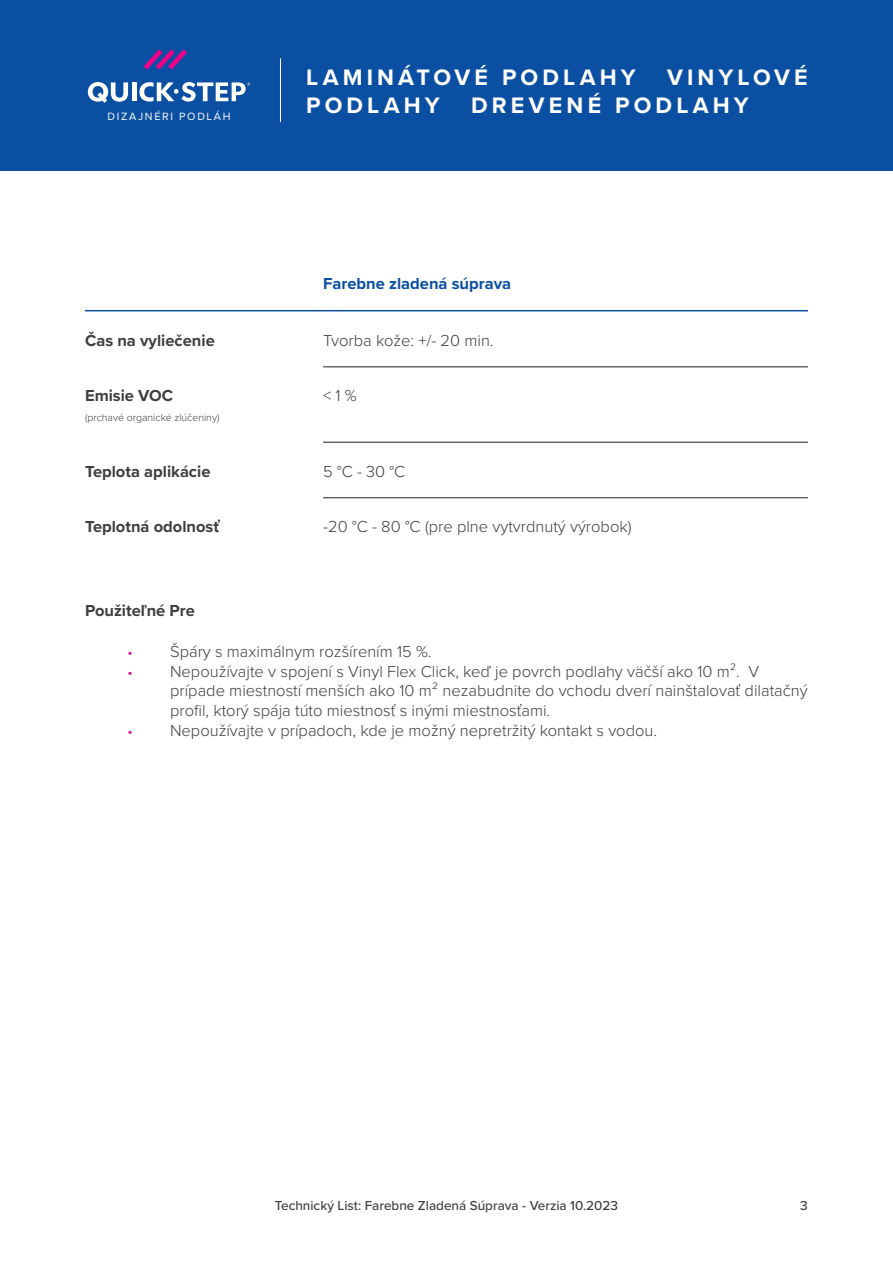
<style>
.page{position:relative;width:893px;height:1263px;background:#fff}
.page>*{position:absolute;margin:0;border:0;box-sizing:border-box;transform-origin:0 0}
.Range{font:700 23.25px "Proxima Nova";letter-spacing:.175em;color:#fff}
.BodyText{font:300 16.5px/19.8px "Proxima Nova";color:#3e3e3f}
.Column-First{font:700 16.5px "Proxima Nova";color:#3e3e3f}
.Row-Header{font:700 16.5px "Proxima Nova";color:#0a4fa2}
.ApplicableFor{font:700 16.5px "Proxima Nova";color:#3e3e3f}
.t1{font:500 13.5px "Proxima Nova";color:#3e3e3f}
.FloorDesigners{font:10.95px "Proxima Nova";letter-spacing:.15em;color:#fff}
.Column-First-2{font:300 10.5px "Proxima Nova";color:#3e3e3f}
.s1{font-size:15px;color:#ed028c}
</style>
<div class="page">
<div style="left:0;top:0;width:893px;height:170px;background:#0a4fa2"></div>
<hr style="left:280px;top:58px;width:1px;height:64px;background:#fff">
<svg style="left:144px;top:49px;width:43px;height:21px"></svg>
<svg style="left:88px;top:82px;width:40px;height:21px"></svg>
<hr style="left:132px;top:82px;width:4px;height:19px;background:#fff">
<svg style="left:139px;top:82px;width:111px;height:20px"></svg>
<hr style="left:323px;top:367px;width:485px;height:1px;background:#231f20">
<hr style="left:323px;top:442px;width:485px;height:1px;background:#231f20">
<hr style="left:323px;top:497px;width:485px;height:1px;background:#231f20">
<hr style="left:323px;top:310px;width:485px;height:1px;background:#0a4fa2">
<hr style="left:85px;top:310px;width:238px;height:1px;background:#0a4fa2">
<p class="FloorDesigners" style="left:108px;top:108px;width:124px">DIZAJNÉRI PODLÁH</p>
<p class="Range" style="left:306px;top:60px;width:331px">LAMINÁTOVÉ PODLAHY</p>
<p class="Range" style="left:667px;top:60px;width:142px">VINYLOVÉ</p>
<p class="Range" style="left:306px;top:88px;width:135px">PODLAHY</p>
<p class="Range" style="left:471px;top:88px;width:279px">DREVENÉ PODLAHY</p>
<p class="Row-Header" style="left:323px;top:272px;width:189px">Farebne zladená súprava</p>
<p class="Column-First" style="left:85px;top:328px;width:131px">Čas na vyliečenie</p>
<p class="BodyText" style="left:323px;top:329px;width:172px">Tvorba kože: +/- 20 min.</p>
<p class="Column-First" style="left:85px;top:383px;width:90px">Emisie VOC</p>
<p class="Column-First-2" style="left:85px;top:410px;width:136px">(prchavé organické zlúčeniny)</p>
<p class="BodyText" style="left:323px;top:385px;width:35px">&lt; 1 %</p>
<p class="Column-First" style="left:85px;top:459px;width:127px">Teplota aplikácie</p>
<p class="BodyText" style="left:323px;top:460px;width:84px">5 °C - 30 °C</p>
<p class="Column-First" style="left:85px;top:514px;width:136px">Teplotná odolnosť</p>
<p class="BodyText" style="left:323px;top:516px;width:310px">-20 °C - 80 °C (pre plne vytvrdnutý výrobok)</p>
<p class="ApplicableFor" style="left:85px;top:598px;width:111px">Použiteľné Pre</p>
<p class="BodyText" style="left:128px;top:640px;width:305px"><span class="s1">•</span> Špáry s maximálnym rozšírením 15 %.</p>
<p class="BodyText" style="left:170px;top:660px;width:639px;text-indent:-43px"><span class="s1">•</span> Nepoužívajte v spojení s Vinyl Flex Click, keď je povrch podlahy väčší ako 10 m². V prípade miestností menších ako 10 m² nezabudnite do vchodu dverí nainštalovať dilatačný profil, ktorý spája túto miestnosť s inými miestnosťami.</p>
<p class="BodyText" style="left:128px;top:720px;width:531px"><span class="s1">•</span> Nepoužívajte v prípadoch, kde je možný nepretržitý kontakt s vodou.</p>
<p class="t1" style="left:275px;top:1195px;width:345px">Technický List: Farebne Zladená Súprava - Verzia 10.2023</p>
<p class="t1" style="left:800px;top:1195px;width:9px">3</p>
</div>
